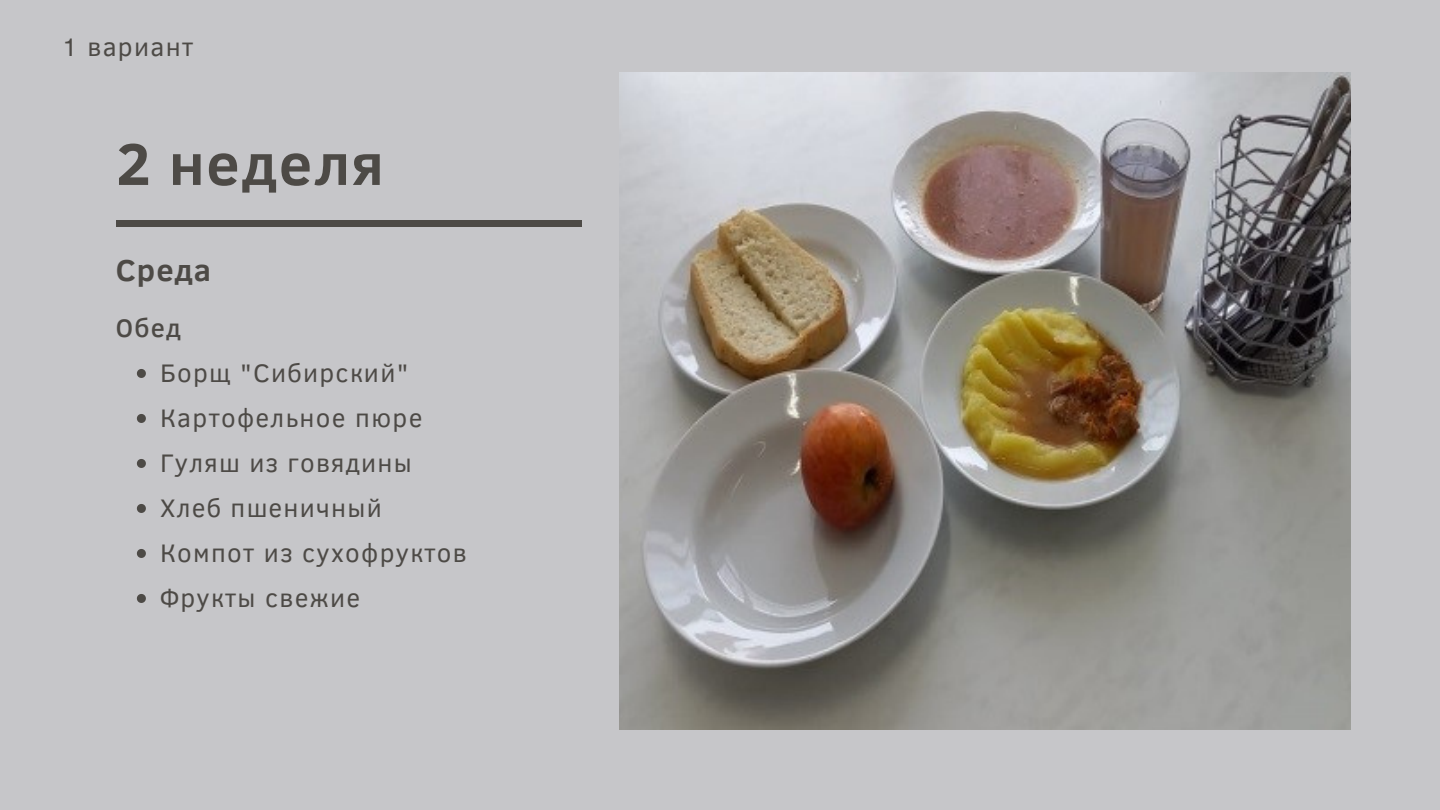
<style>
.page{position:relative;width:1440px;height:810px;background:#c6c6c9}
.page>*{position:absolute;margin:0;border:0;box-sizing:border-box;transform-origin:0 0}
.t1{font:700 60px "Clear Sans";letter-spacing:.03em;color:#4d4a46}
.t2{font:700 31px "Clear Sans";letter-spacing:.03em;color:#4d4a46}
.t3{font:26px/45px "Clear Sans";letter-spacing:.05em;color:#4d4a46}
.t4{font:500 26px "Clear Sans";color:#4d4a46}
</style>
<div class="page">
<img style="left:619px;top:72px;width:731px;height:657px">
<svg style="left:137px;top:369px;width:9px;height:9px"></svg>
<svg style="left:137px;top:414px;width:9px;height:9px"></svg>
<svg style="left:137px;top:459px;width:9px;height:9px"></svg>
<svg style="left:137px;top:504px;width:9px;height:9px"></svg>
<svg style="left:137px;top:549px;width:9px;height:9px"></svg>
<svg style="left:137px;top:594px;width:9px;height:9px"></svg>
<div style="left:116px;top:220px;width:466px;height:7px;background:#4d4a46"></div>
<p class="t3" style="left:62px;top:23px;width:133px">1 вариант</p>
<h1 class="t1" style="left:116px;top:120px;width:269px">2 неделя</h1>
<p class="t2" style="left:116px;top:248px;width:97px">Среда</p>
<p class="t4" style="left:116px;top:309px;width:66px">Обед</p>
<p class="t3" style="left:160px;top:350px;width:308px">Борщ "Сибирский"<br>Картофельное пюре<br>Гуляш из говядины<br>Хлеб пшеничный<br>Компот из сухофруктов<br>Фрукты свежие</p>
</div>
